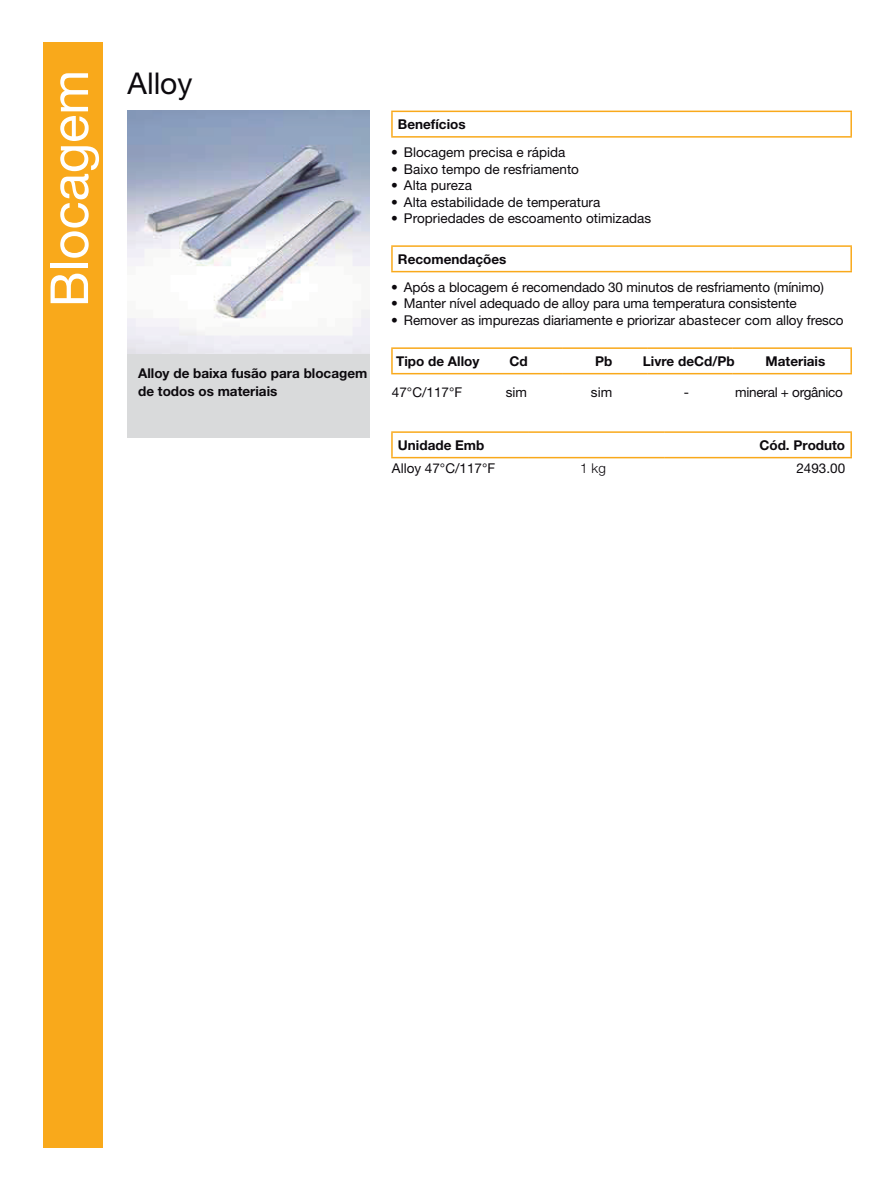
<style>
.page{position:relative;width:893px;height:1191px;background:#fff}
.page>*{position:absolute;margin:0;border:0;box-sizing:border-box;transform-origin:0 0}
.t1{font:52.5px "Helvetica Neue";color:#fff}
.t2{font:30px "Helvetica Neue";color:#0c090d}
.t3{font:13.5px "Helvetica Neue";letter-spacing:-.01em;color:#0c090d}
.t4{font:700 13.5px/18px "Helvetica Neue";color:#0c090d}
.t5{font:300 13.5px "Helvetica Neue";color:#0c090d}
</style>
<div class="page">
<div style="left:44px;top:43px;width:59px;height:1105px;background:#f9a91b"></div>
<hr style="left:391px;top:111px;width:461px;height:1px;background:#f9a91b">
<hr style="left:391px;top:112px;width:2px;height:24px;background:#f9a91b">
<hr style="left:850px;top:112px;width:2px;height:24px;background:#f9a91b">
<hr style="left:391px;top:136px;width:461px;height:2px;background:#f9a91b">
<hr style="left:391px;top:245px;width:461px;height:2px;background:#f9a91b">
<hr style="left:391px;top:247px;width:2px;height:24px;background:#f9a91b">
<hr style="left:850px;top:247px;width:2px;height:24px;background:#f9a91b">
<hr style="left:391px;top:271px;width:461px;height:1px;background:#f9a91b">
<hr style="left:391px;top:347px;width:86px;height:2px;background:#f9a91b">
<hr style="left:391px;top:349px;width:2px;height:24px;background:#f9a91b">
<hr style="left:477px;top:347px;width:85px;height:2px;background:#f9a91b">
<hr style="left:562px;top:347px;width:85px;height:2px;background:#f9a91b">
<hr style="left:647px;top:347px;width:85px;height:2px;background:#f9a91b">
<hr style="left:732px;top:347px;width:120px;height:2px;background:#f9a91b">
<hr style="left:850px;top:349px;width:2px;height:24px;background:#f9a91b">
<hr style="left:391px;top:373px;width:86px;height:1px;background:#f9a91b">
<hr style="left:477px;top:373px;width:85px;height:1px;background:#f9a91b">
<hr style="left:562px;top:373px;width:85px;height:1px;background:#f9a91b">
<hr style="left:647px;top:373px;width:85px;height:1px;background:#f9a91b">
<hr style="left:732px;top:373px;width:120px;height:1px;background:#f9a91b">
<hr style="left:391px;top:431px;width:137px;height:2px;background:#f9a91b">
<hr style="left:391px;top:433px;width:2px;height:24px;background:#f9a91b">
<hr style="left:528px;top:431px;width:136px;height:2px;background:#f9a91b">
<hr style="left:664px;top:431px;width:188px;height:2px;background:#f9a91b">
<hr style="left:850px;top:433px;width:2px;height:24px;background:#f9a91b">
<hr style="left:391px;top:457px;width:137px;height:1px;background:#f9a91b">
<hr style="left:528px;top:457px;width:136px;height:1px;background:#f9a91b">
<hr style="left:664px;top:457px;width:188px;height:1px;background:#f9a91b">
<div style="left:128px;top:352px;width:242px;height:86px;background:#d9dadb"></div>
<img style="left:128px;top:111px;width:242px;height:242px">
<h1 class="t1" style="left:38px;top:307px;width:239px;rotate:-90deg">Blocagem</h1>
<h2 class="t2" style="left:128px;top:65px;width:66px">Alloy</h2>
<p class="t4" style="left:138px;top:364px;width:231px">Alloy de baixa fusão para blocagem de todos os materiais</p>
<p class="t4" style="left:398px;top:115px;width:69px">Benefícios</p>
<p class="t3" style="left:391px;top:144px;width:176px">• Blocagem precisa e rápida</p>
<p class="t3" style="left:391px;top:161px;width:189px">• Baixo tempo de resfriamento</p>
<p class="t3" style="left:391px;top:177px;width:82px">• Alta pureza</p>
<p class="t3" style="left:391px;top:194px;width:211px">• Alta estabilidade de temperatura</p>
<p class="t3" style="left:391px;top:210px;width:262px">• Propriedades de escoamento otimizadas</p>
<p class="t4" style="left:398px;top:250px;width:110px">Recomendações</p>
<p class="t3" style="left:391px;top:279px;width:434px">• Após a blocagem é recomendado 30 minutos de resfriamento (mínimo)</p>
<p class="t3" style="left:391px;top:295px;width:407px">• Manter nível adequado de alloy para uma temperatura consistente</p>
<p class="t3" style="left:391px;top:312px;width:454px">• Remover as impurezas diariamente e priorizar abastecer com alloy fresco</p>
<p class="t4" style="left:396px;top:352px;width:85px">Tipo de Alloy</p>
<p class="t4" style="left:509px;top:352px;width:20px">Cd</p>
<p class="t4" style="left:595px;top:352px;width:19px">Pb</p>
<p class="t4" style="left:643px;top:352px;width:93px">Livre deCd/Pb</p>
<p class="t4" style="left:766px;top:352px;width:61px">Materiais</p>
<p class="t3" style="left:392px;top:384px;width:72px">47°C/117°F</p>
<p class="t3" style="left:506px;top:384px;width:23px">sim</p>
<p class="t3" style="left:591px;top:384px;width:23px">sim</p>
<p class="t3" style="left:684px;top:384px;width:7px">-</p>
<p class="t3" style="left:735px;top:384px;width:109px">mineral + orgânico</p>
<p class="t4" style="left:398px;top:436px;width:88px">Unidade Emb</p>
<p class="t4" style="left:759px;top:436px;width:87px">Cód. Produto</p>
<p class="t3" style="left:392px;top:459px;width:105px">Alloy 47°C/117°F</p>
<p class="t5" style="left:580px;top:459px;width:27px">1 kg</p>
<p class="t3" style="left:796px;top:459px;width:50px">2493.00</p>
</div>
